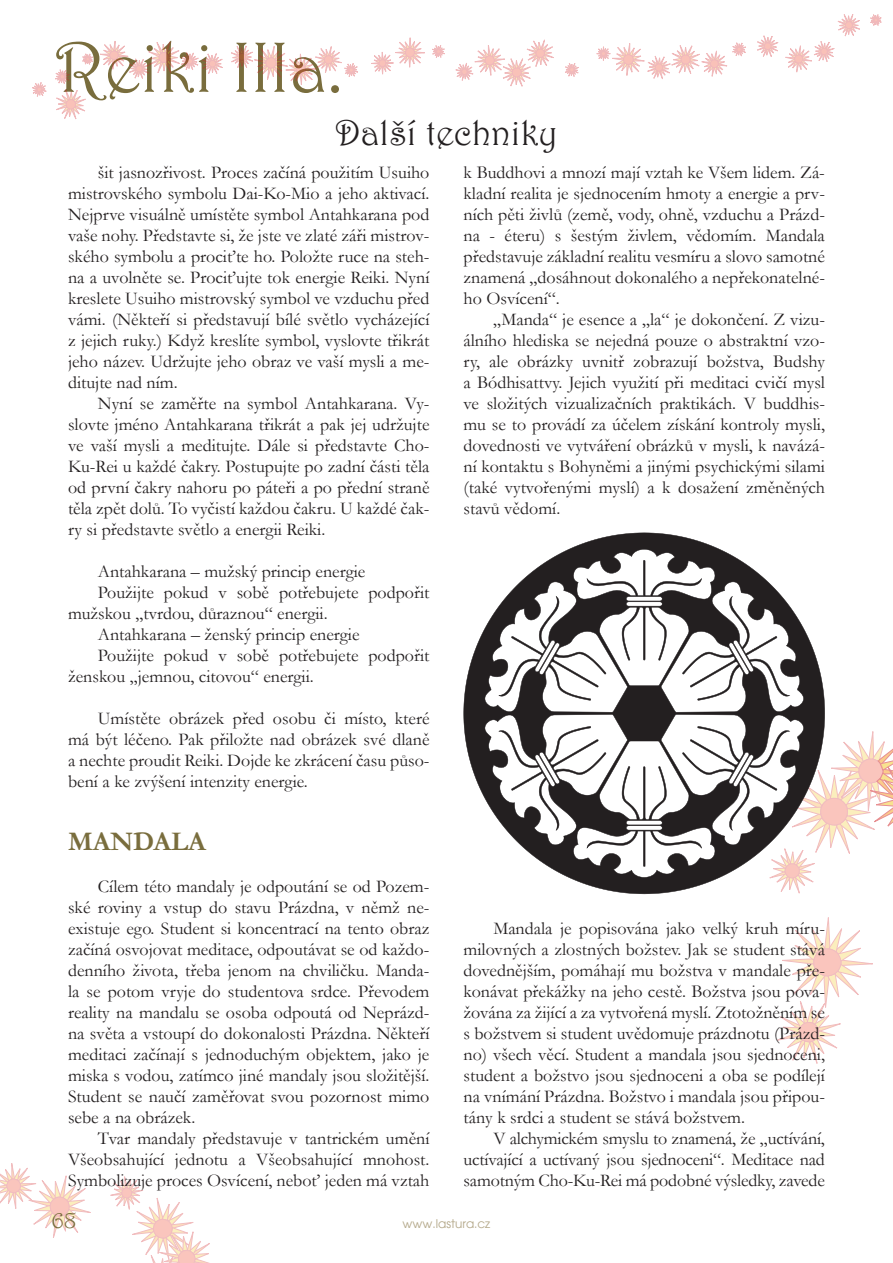
<style>
.page{position:relative;width:893px;height:1263px;background:#fff}
.page>*{position:absolute;margin:0;border:0;box-sizing:border-box;transform-origin:0 0}
.t1{font:72px "Harrington";color:#796d3d}
.t2{font:36px "Harrington CZ";color:#231f20}
.t3{font:700 27px "Garamond";color:#796d3d}
.t4{font:24px "Harrington";color:#796d3d}
.t5{font:18px/21px "Garamond";color:#231f20;text-align:justify}
.t6{font:12px "Avant Garde";color:#b3a788}
</style>
<div class="page">
<svg style="left:870px;top:14px;width:12px;height:12px"></svg>
<svg style="left:757px;top:14px;width:103px;height:59px"></svg>
<svg style="left:597px;top:42px;width:149px;height:37px"></svg>
<svg style="left:565px;top:63px;width:14px;height:14px"></svg>
<svg style="left:455px;top:39px;width:99px;height:48px"></svg>
<svg style="left:371px;top:37px;width:74px;height:38px"></svg>
<div style="left:379px;top:60px;width:7px;height:6px;background:#f9c1b8;border-radius:50%"></div>
<div style="left:379px;top:60px;width:7px;height:7px;border:1px solid #d1232a;border-radius:50%"></div>
<svg style="left:32px;top:82px;width:15px;height:15px"></svg>
<svg style="left:55px;top:41px;width:303px;height:78px"></svg>
<svg style="left:0;top:1163px;width:91px;height:75px"></svg>
<svg style="left:110px;top:1176px;width:100px;height:87px"></svg>
<svg style="left:777px;top:917px;width:96px;height:147px"></svg>
<div style="left:813px;top:948px;width:28px;height:28px;background:#fac5bd;border-radius:50%"></div>
<div style="left:813px;top:948px;width:28px;height:28px;border:1px solid #d1232a;border-radius:50%"></div>
<svg style="left:463px;top:533px;width:256px;height:262px"></svg>
<svg style="left:483px;top:549px;width:410px;height:346px"></svg>
<h1 class="t1" style="left:55px;top:24px;width:289px">Reiki IIIa.</h1>
<h2 class="t2" style="left:335px;top:110px;width:224px">Další techniky</h2>
<p class="t5" style="left:68px;top:161px;width:363px;text-indent:30px">šit jasnozřivost. Proces začíná použitím Usuiho mistrovského symbolu Dai-Ko-Mio a jeho aktivací.<br>Nejprve visuálně umístěte symbol Antahkarana pod vaše nohy. Představte si, že jste ve zlaté záři mistrov&shy;ského symbolu a prociťte ho. Položte ruce na steh&shy;na a uvolněte se. Prociťujte tok energie Reiki. Nyní kreslete Usuiho mistrovský symbol ve vzduchu před vámi. (Někteří si představují bílé světlo vycházející z jejich ruky.) Když kreslíte symbol, vyslovte třikrát jeho název. Udržujte jeho obraz ve vaší mysli a me&shy;ditujte nad ním.</p>
<p class="t5" style="left:68px;top:392px;width:363px;text-indent:30px">Nyní se zaměřte na symbol Antahkarana. Vy&shy;slovte jméno Antahkarana třikrát a pak jej udržujte ve vaší mysli a meditujte. Dále si představte Cho-Ku-Rei u každé čakry. Postupujte po zadní části těla od první čakry nahoru po páteři a po přední straně těla zpět dolů. To vyčistí každou čakru. U každé čak&shy;ry si představte světlo a energii Reiki.</p>
<p class="t5" style="left:98px;top:560px;width:269px">Antahkarana – mužský princip energie</p>
<p class="t5" style="left:98px;top:581px;width:333px">Použijte pokud v sobě potřebujete podpořit</p>
<p class="t5" style="left:68px;top:602px;width:261px">mužskou „tvrdou, důraznou“ energii.</p>
<p class="t5" style="left:98px;top:623px;width:263px">Antahkarana – ženský princip energie</p>
<p class="t5" style="left:98px;top:644px;width:333px">Použijte pokud v sobě potřebujete podpořit</p>
<p class="t5" style="left:68px;top:665px;width:247px">ženskou „jemnou, citovou“ energii.</p>
<p class="t5" style="left:68px;top:707px;width:363px;text-indent:30px">Umístěte obrázek před osobu či místo, které má být léčeno. Pak přiložte nad obrázek své dlaně a nechte proudit Reiki. Dojde ke zkrácení času půso&shy;bení a ke zvýšení intenzity energie.</p>
<h3 class="t3" style="left:68px;top:823px;width:139px">MANDALA</h3>
<p class="t5" style="left:68px;top:875px;width:363px;text-indent:30px">Cílem této mandaly je odpoutání se od Pozem&shy;ské roviny a vstup do stavu Prázdna, v němž ne&shy;existuje ego. Student si koncentrací na tento obraz začíná osvojovat meditace, odpoutávat se od každo&shy;denního života, třeba jenom na chviličku. Manda&shy;la se potom vryje do studentova srdce. Převodem reality na mandalu se osoba odpoutá od Neprázd&shy;na světa a vstoupí do dokonalosti Prázdna. Někteří meditaci začínají s jednoduchým objektem, jako je miska s vodou, zatímco jiné mandaly jsou složitější.<br>Student se naučí zaměřovat svou pozornost mimo sebe a na obrázek.</p>
<p class="t5" style="left:68px;top:1127px;width:363px;text-indent:30px">Tvar mandaly představuje v tantrickém umění Všeobsahující jednotu a Všeobsahující mnohost.<br>Symbolizuje proces Osvícení, neboť jeden má vztah</p>
<p class="t5" style="left:463px;top:161px;width:363px">k Buddhovi a mnozí mají vztah ke Všem lidem. Zá&shy;kladní realita je sjednocením hmoty a energie a prv&shy;ních pěti živlů (země, vody, ohně, vzduchu a Prázd&shy;na - éteru) s šestým živlem, vědomím. Mandala představuje základní realitu vesmíru a slovo samotné znamená „dosáhnout dokonalého a nepřekonatelné&shy;ho Osvícení“.</p>
<p class="t5" style="left:464px;top:308px;width:363px;text-indent:30px">„Manda“ je esence a „la“ je dokončení. Z vizu&shy;álního hlediska se nejedná pouze o abstraktní vzo&shy;ry, ale obrázky uvnitř zobrazují božstva, Budshy a Bódhisattvy. Jejich využití při meditaci cvičí mysl ve složitých vizualizačních praktikách. V buddhis&shy;mu se to provádí za účelem získání kontroly mysli, dovednosti ve vytváření obrázků v mysli, k navázá&shy;ní kontaktu s Bohyněmi a jinými psychickými silami (také vytvořenými myslí) a k dosažení změněných stavů vědomí.</p>
<p class="t5" style="left:464px;top:917px;width:363px;text-indent:30px">Mandala je popisována jako velký kruh míru&shy;milovných a zlostných božstev. Jak se student stává dovednějším, pomáhají mu božstva v mandale pře&shy;konávat překážky na jeho cestě. Božstva jsou pova&shy;žována za žijící a za vytvořená myslí. Ztotožněním se s božstvem si student uvědomuje prázdnotu (Prázd&shy;no) všech věcí. Student a mandala jsou sjednoceni, student a božstvo jsou sjednoceni a oba se podílejí na vnímání Prázdna. Božstvo i mandala jsou připou&shy;tány k srdci a student se stává božstvem.</p>
<p class="t5" style="left:464px;top:1127px;width:363px;text-indent:30px">V alchymickém smyslu to znamená, že „uctívání, uctívající a uctívaný jsou sjednoceni“. Meditace nad samotným Cho-Ku-Rei má podobné výsledky, zavede</p>
<h3 class="t4" style="left:51px;top:1205px;width:27px">68</h3>
<p class="t6" style="left:403px;top:1217px;width:89px">www.lastura.cz</p>
</div>
